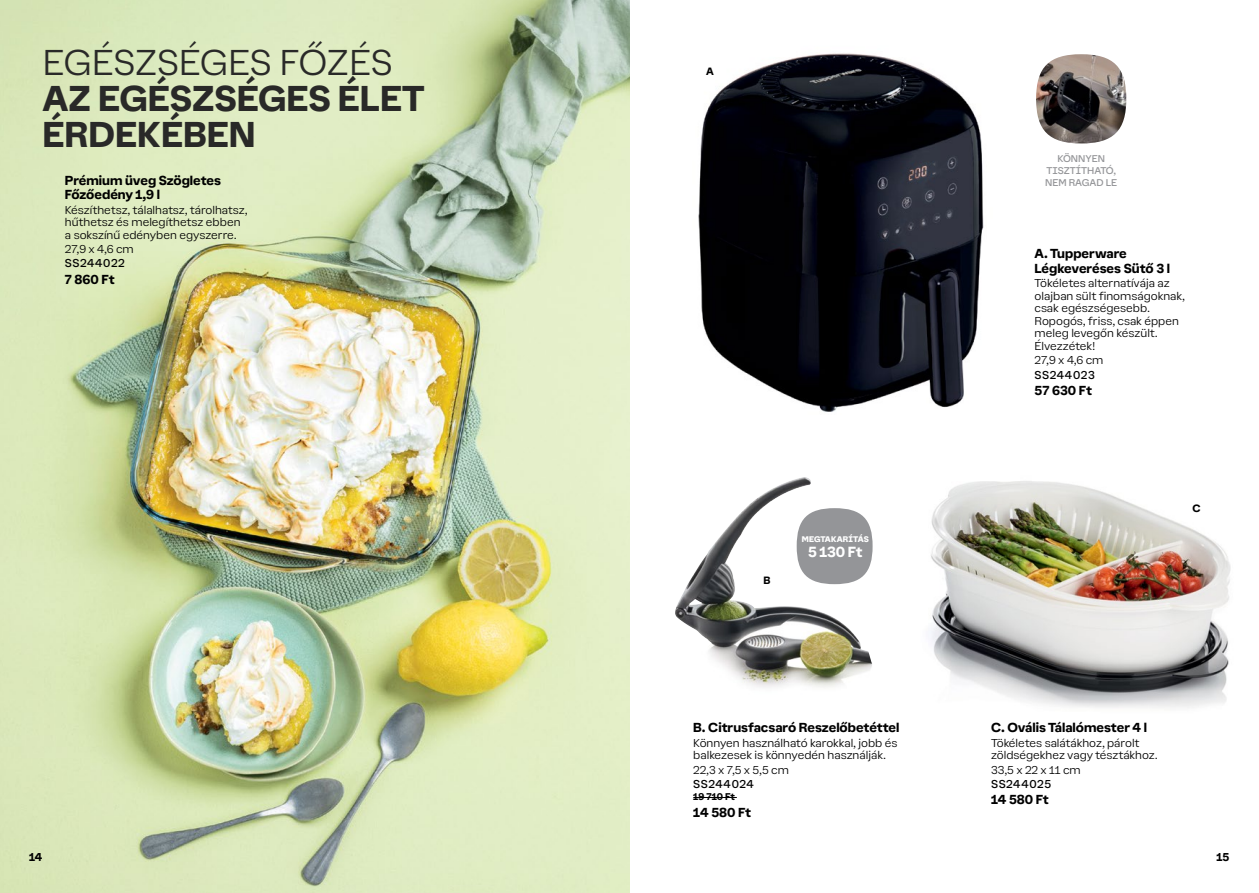
<style>
.page{position:relative;width:1259px;height:893px;background:#fff}
.page>*{position:absolute;margin:0;border:0;box-sizing:border-box;transform-origin:0 0}
.t1{font:700 33px/36px "Earl Sans";color:#292928}
.t2{font:300 33px "Earl Sans";color:#292928}
.t3{font:700 13.5px "Earl Sans";color:#fff}
._5_price{font:700 12px/14.4px "Earl Sans";color:#000}
._1_ES_bold_8{font:700 12px/14.4px "Earl Sans";color:#000}
._2_ES_light_7{font:300 10.5px/12.6px "Earl Sans";color:#000}
._3_code{font:10.5px "Earl Sans";letter-spacing:.06em;color:#000}
._5_price-2{font:700 10.5px "Earl Sans";color:#000}
.t4{font:700 9.75px "Earl Sans";color:#000}
.t5{font:9px/12px "Earl Sans";color:#949598;text-align:center}
._4_crossed_price{font:700 9px "Earl Sans";letter-spacing:-.01em;color:#000}
.t6{font:900 7.5px "Earl Sans";letter-spacing:.02em;color:#fff}
</style>
<div class="page">
<img style="left:675px;top:477px;width:198px;height:211px">
<img style="left:930px;top:481px;width:301px;height:227px">
<img style="left:698px;top:53px;width:286px;height:359px">
<img style="left:0;top:0;width:629px;height:893px">
<hr style="left:693px;top:797px;width:44px;height:1px;background:#000">
<img style="left:1036px;top:54px;width:90px;height:89px">
<div style="left:796px;top:508px;width:76px;height:76px;background:#949598;border-radius:50%"></div>
<p class="t2" style="left:43px;top:35px;width:351px">EGÉSZSÉGES FŐZÉS</p>
<p class="t1" style="left:43px;top:77px;width:384px">AZ EGÉSZSÉGES ÉLET<br>ÉRDEKÉBEN</p>
<p class="_1_ES_bold_8" style="left:65px;top:172px;width:158px">Prémium üveg Szögletes<br>Főzőedény 1,9 l</p>
<p class="_2_ES_light_7" style="left:65px;top:203px;width:184px">Készíthetsz, tálalhatsz, tárolhatsz, hűthetsz és melegíthetsz ebben a sokszínű edényben egyszerre.</p>
<p class="_2_ES_light_7" style="left:65px;top:242px;width:70px">27,9 x 4,6 cm</p>
<p class="_3_code" style="left:65px;top:255px;width:62px">SS244022</p>
<p class="_5_price" style="left:65px;top:271px;width:51px">7 860 Ft</p>
<p class="t4" style="left:706px;top:63px;width:9px">A</p>
<p class="t4" style="left:763px;top:572px;width:9px">B</p>
<p class="t6" style="left:802px;top:532px;width:68px">MEGTAKARÍTÁS</p>
<p class="t3" style="left:808px;top:540px;width:56px">5 130 Ft</p>
<p class="_5_price" style="left:693px;top:720px;width:208px">B. Citrusfacsaró Reszelőbetéttel</p>
<p class="_2_ES_light_7" style="left:693px;top:736px;width:206px">Könnyen használható karokkal, jobb és balkezesek is könnyedén használják.</p>
<p class="_2_ES_light_7" style="left:693px;top:763px;width:97px">22,3 x 7,5 x 5,5 cm</p>
<p class="_3_code" style="left:693px;top:775px;width:62px">SS244024</p>
<p class="_4_crossed_price" style="left:693px;top:789px;width:43px">19 710 Ft</p>
<p class="_5_price" style="left:693px;top:804px;width:59px">14 580 Ft</p>
<p class="t5" style="left:1045px;top:152px;width:73px">KÖNNYEN<br>TISZTÍTHATÓ,<br>NEM RAGAD LE</p>
<p class="_5_price" style="left:1034px;top:246px;width:137px">A. Tupperware<br>Légkeveréses Sütő 3 l</p>
<p class="_2_ES_light_7" style="left:1034px;top:276px;width:152px">Tökéletes alternatívája az olajban sült finomságoknak, csak egészségesebb.<br>Ropogós, friss, csak éppen meleg levegőn készült.<br>Élvezzétek!</p>
<p class="_2_ES_light_7" style="left:1034px;top:353px;width:70px">27,9 x 4,6 cm</p>
<p class="_3_code" style="left:1034px;top:366px;width:62px">SS244023</p>
<p class="_5_price" style="left:1034px;top:382px;width:59px">57 630 Ft</p>
<p class="t4" style="left:1192px;top:499px;width:10px">C</p>
<p class="_1_ES_bold_8" style="left:991px;top:720px;width:157px">C. Ovális Tálalómester 4 l</p>
<p class="_2_ES_light_7" style="left:991px;top:736px;width:168px">Tökéletes salátákhoz, párolt zöldségekhez vagy tésztákhoz.</p>
<p class="_2_ES_light_7" style="left:991px;top:763px;width:91px">33,5 x 22 x 11 cm</p>
<p class="_3_code" style="left:991px;top:775px;width:62px">SS244025</p>
<p class="_5_price" style="left:991px;top:791px;width:59px">14 580 Ft</p>
<p class="_5_price-2" style="left:29px;top:848px;width:15px">14</p>
<p class="_5_price-2" style="left:1216px;top:848px;width:14px">15</p>
</div>
